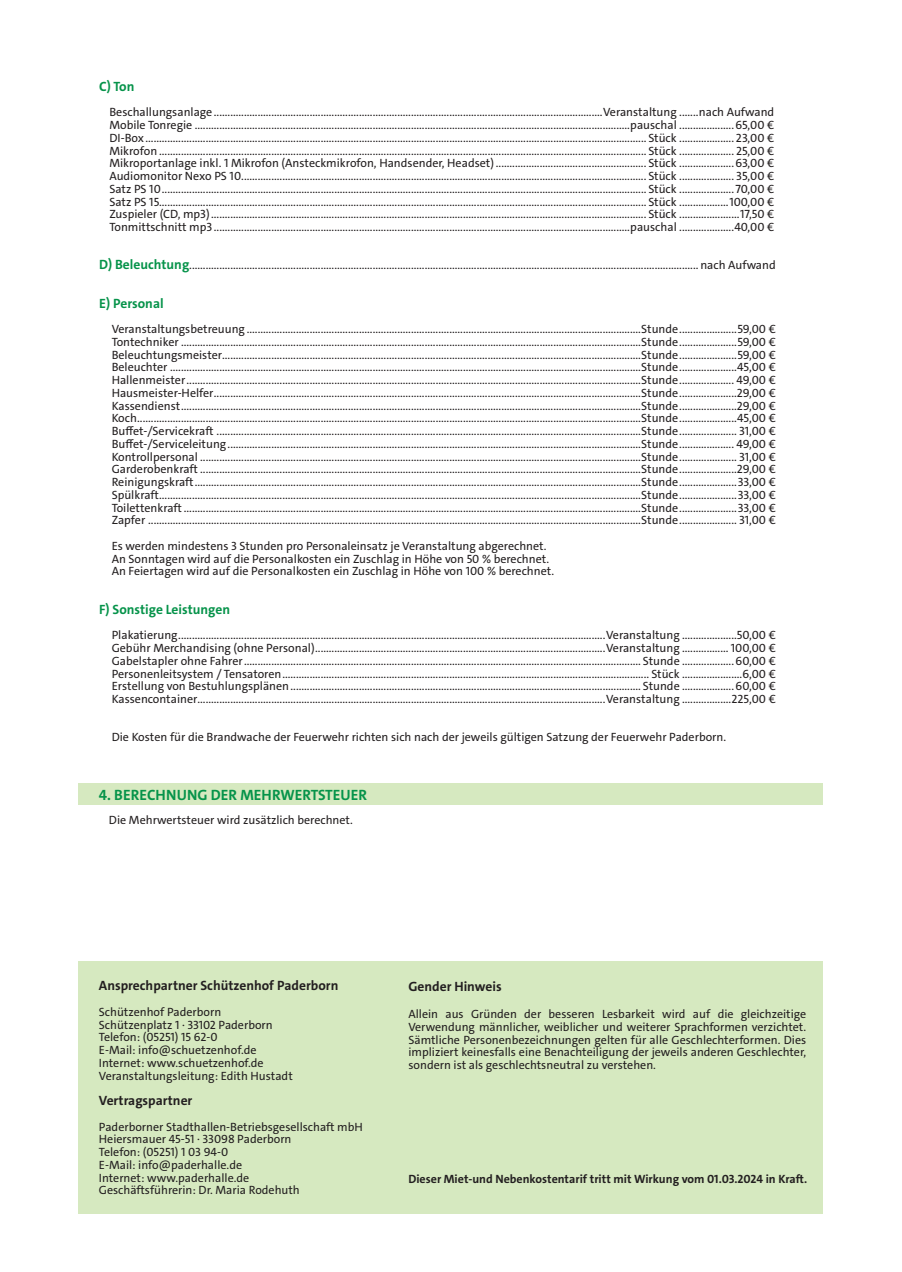
<style>
.page{position:relative;width:902px;height:1272px;background:#fff}
.page>*{position:absolute;margin:0;border:0;box-sizing:border-box;transform-origin:0 0}
.t1{font:700 15px "The Sans C4 s";color:#06934a}
.t2{font:700 13.5px "The Sans C4 s";color:#231f20}
.t3{font:700 13.5px "The Sans C4 s";color:#06934a}
.t4{font:12px/12.8px "The Sans C4 s";color:#231f20;text-align:justify}
.t5{font:700 12px "The Sans C4 s";color:#231f20}
.s1{font-weight:700;font-size:13.5px;color:#06934a}
</style>
<div class="page">
<div style="left:78px;top:783px;width:745px;height:21px;background:#d6e9c0"></div>
<div style="left:78px;top:961px;width:745px;height:252px;background:#d6e9c0"></div>
<p class="t3" style="left:99px;top:78px;width:37px">C) Ton</p>
<p class="t4" style="left:109px;top:106px;width:666px">Beschallungsanlage..............................................................................................................................................Veranstaltung .......nach Aufwand Mobile Tonregie ...............................................................................................................................................................pauschal ....................65,00 € DI-Box....................................................................................................................................................................................... Stück .................... 23,00 € Mikrofon .................................................................................................................................................................................. Stück .................... 25,00 € Mikroportanlage inkl. 1 Mikrofon (Ansteckmikrofon, Handsender, Headset) ....................................................... Stück ....................63,00 € Audiomonitor Nexo PS 10.................................................................................................................................................... Stück .................... 35,00 € Satz PS 10................................................................................................................................................................................. Stück .................... 70,00 € Satz PS 15.................................................................................................................................................................................. Stück ..................100,00 € Zuspieler (CD, mp3)............................................................................................................................................................... Stück ......................17,50 € Tonmittschnitt mp3 ........................................................................................................................................................pauschal ....................40,00 €</p>
<p class="t4" style="left:99px;top:259px;width:678px"><span class="s1">D) Beleuchtung</span>.......................................................................................................................................................................................... nach Aufwand</p>
<p class="t3" style="left:99px;top:294px;width:66px">E) Personal</p>
<p class="t4" style="left:112px;top:323px;width:665px">Veranstaltungsbetreuung ................................................................................................................................................Stunde.....................59,00 € Tontechniker ........................................................................................................................................................................Stunde.....................59,00 € Beleuchtungsmeister.........................................................................................................................................................Stunde.....................59,00 € Beleuchter ............................................................................................................................................................................Stunde.....................45,00 € Hallenmeister......................................................................................................................................................................Stunde.................... 49,00 € Hausmeister-Helfer............................................................................................................................................................Stunde.....................29,00 € Kassendienst........................................................................................................................................................................Stunde.....................29,00 € Koch........................................................................................................................................................................................Stunde.....................45,00 € Buffet-/Servicekraft ...........................................................................................................................................................Stunde..................... 31,00 € Buffet-/Serviceleitung.......................................................................................................................................................Stunde.................... 49,00 € Kontrollpersonal .................................................................................................................................................................Stunde..................... 31,00 € Garderobenkraft .................................................................................................................................................................Stunde.....................29,00 € Reinigungskraft...................................................................................................................................................................Stunde.....................33,00 € Spülkraft................................................................................................................................................................................Stunde.....................33,00 € Toilettenkraft.......................................................................................................................................................................Stunde.....................33,00 € Zapfer ....................................................................................................................................................................................Stunde..................... 31,00 €</p>
<p class="t4" style="left:112px;top:539px;width:444px;text-align:left">Es werden mindestens 3 Stunden pro Personaleinsatz je Veranstaltung abgerechnet.<br>An Sonntagen wird auf die Personalkosten ein Zuschlag in Höhe von 50 % berechnet.<br>An Feiertagen wird auf die Personalkosten ein Zuschlag in Höhe von 100 % berechnet.</p>
<p class="t3" style="left:99px;top:600px;width:133px">F) Sonstige Leistungen</p>
<p class="t4" style="left:112px;top:629px;width:665px">Plakatierung............................................................................................................................................................Veranstaltung ....................50,00 € Gebühr Merchandising (ohne Personal)..........................................................................................................Veranstaltung ................. 100,00 € Gabelstapler ohne Fahrer................................................................................................................................................. Stunde ...................60,00 € Personenleitsystem / Tensatoren...................................................................................................................................... Stück ......................6,00 € Erstellung von Bestuhlungsplänen................................................................................................................................ Stunde ...................60,00 € Kassencontainer.....................................................................................................................................................Veranstaltung ..................225,00 €</p>
<p class="t4" style="left:112px;top:731px;width:616px">Die Kosten für die Brandwache der Feuerwehr richten sich nach der jeweils gültigen Satzung der Feuerwehr Paderborn.</p>
<p class="t1" style="left:99px;top:785px;width:270px">4. BERECHNUNG DER MEHRWERTSTEUER</p>
<p class="t4" style="left:109px;top:814px;width:245px">Die Mehrwertsteuer wird zusätzlich berechnet.</p>
<p class="t2" style="left:99px;top:976px;width:241px">Ansprechpartner Schützenhof Paderborn</p>
<p class="t4" style="left:99px;top:1005px;width:195px;text-align:left">Schützenhof Paderborn<br>Schützenplatz 1 · 33102 Paderborn<br>Telefon: (05251) 15 62-0<br>E-Mail: info@schuetzenhof.de<br>Internet: www.schuetzenhof.de<br>Veranstaltungsleitung: Edith Hustadt</p>
<p class="t2" style="left:99px;top:1091px;width:95px">Vertragspartner</p>
<p class="t4" style="left:99px;top:1120px;width:265px;text-align:left">Paderborner Stadthallen-Betriebsgesellschaft mbH Heiersmauer 45-51 · 33098 Paderborn<br>Telefon: (05251) 1 03 94-0<br>E-Mail: info@paderhalle.de<br>Internet: www.paderhalle.de<br>Geschäftsführerin: Dr. Maria Rodehuth</p>
<p class="t2" style="left:408px;top:977px;width:95px">Gender Hinweis</p>
<p class="t4" style="left:408px;top:1007px;width:399px">Allein aus Gründen der besseren Lesbarkeit wird auf die gleichzeitige Verwendung männlicher, weiblicher und weiterer Sprachformen verzichtet.<br>Sämtliche Personenbezeichnungen gelten für alle Geschlechterformen. Dies impliziert keinesfalls eine Benachteiligung der jeweils anderen Geschlechter, sondern ist als geschlechtsneutral zu verstehen.</p>
<p class="t5" style="left:408px;top:1170px;width:400px">Dieser Miet-und Nebenkostentarif tritt mit Wirkung vom 01.03.2024 in Kraft.</p>
</div>
